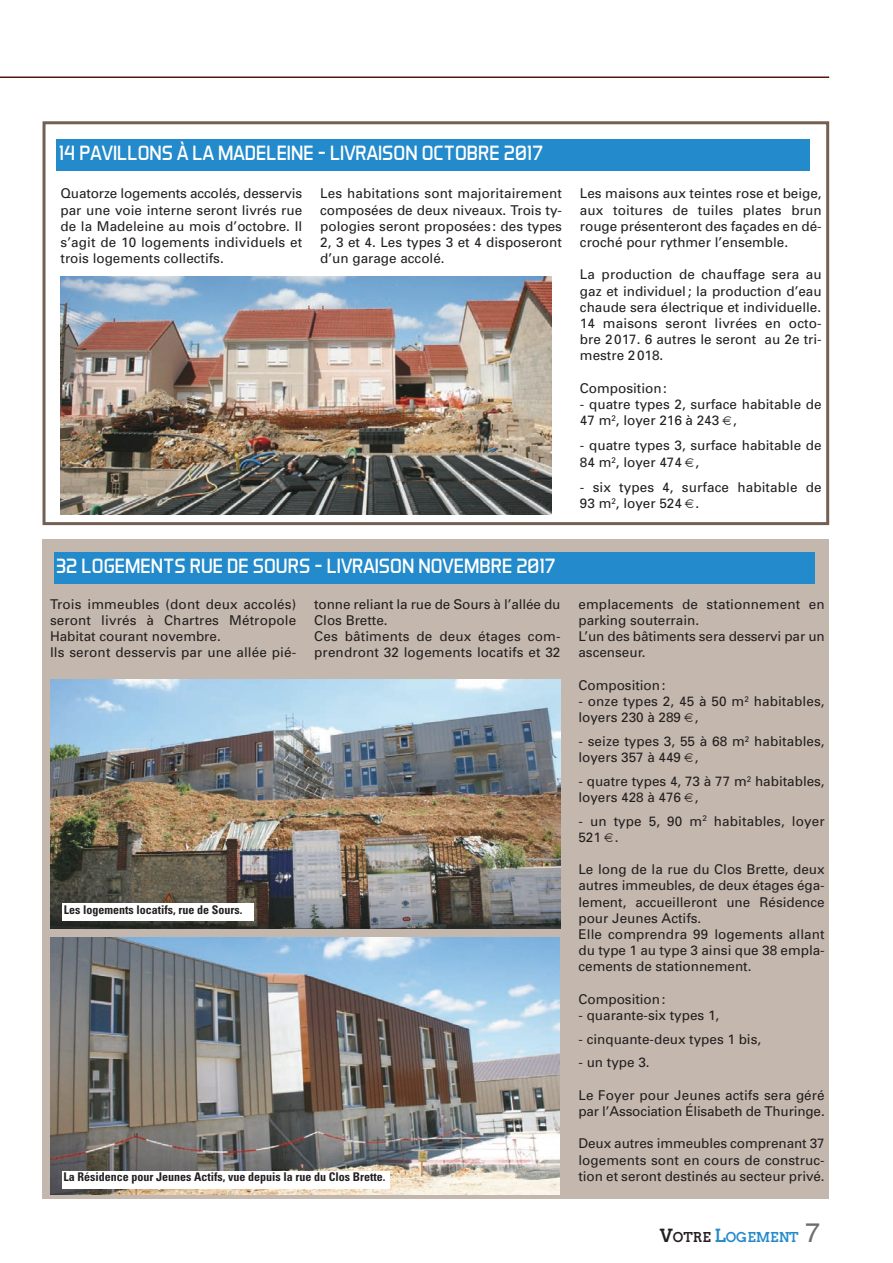
<style>
.page{position:relative;width:893px;height:1263px;background:#fff}
.page>*{position:absolute;margin:0;border:0;box-sizing:border-box;transform-origin:0 0}
.t1{font:21px "Aero Matics";color:#fff}
.t2{font:13.5px/16.2px "Univers";color:#231f20}
.t3{font:700 13.5px "Twentytwelve Slab";color:#238acb}
.t4{font:700 condensed 12px "Univers";color:#231f20}
.s1{font-size:18px;color:#231f20}
.s2{color:#231f20}
.s3{font-size:18px}
.s4{font-family:"Helvetica";font-weight:400;font-size:27px;color:#6c6d70}
</style>
<div class="page">
<div style="left:43px;top:539px;width:786px;height:660px;background:#c4b8ae"></div>
<hr style="left:0;top:76px;width:829px;height:2px;background:#54170a">
<div style="left:43px;top:121px;width:786px;height:404px;border:3px solid #746053"></div>
<img style="left:61px;top:276px;width:491px;height:239px">
<img style="left:50px;top:679px;width:510px;height:249px">
<div style="left:56px;top:139px;width:754px;height:32px;background:#238acb"></div>
<div style="left:55px;top:552px;width:760px;height:32px;background:#238acb"></div>
<div style="left:62px;top:904px;width:191px;height:17px;background:#fff"></div>
<img style="left:51px;top:938px;width:508px;height:256px">
<div style="left:62px;top:1171px;width:328px;height:17px;background:#fff"></div>
<h1 class="t1" style="left:59px;top:146px;width:486px">14 PAVILLONS À LA MADELEINE - LIVRAISON OCTOBRE 2017</h1>
<p class="t2" style="left:61px;top:187px;width:243px;text-align:justify">Quatorze logements accolés, desservis par une voie interne seront livrés rue de la Madeleine au mois d’octobre. Il s’agit de 10 logements individuels et trois logements collectifs.</p>
<p class="t2" style="left:320px;top:187px;width:243px;text-align:justify">Les habitations sont majoritairement composées de deux niveaux. Trois ty&shy;pologies seront proposées: des types 2, 3 et 4. Les types 3 et 4 disposeront d’un garage accolé.</p>
<p class="t2" style="left:580px;top:187px;width:243px;text-align:justify">Les maisons aux teintes rose et beige, aux toitures de tuiles plates brun rouge présenteront des façades en dé&shy;croché pour rythmer l’ensemble.</p>
<p class="t2" style="left:580px;top:268px;width:243px;text-align:justify">La production de chauffage sera au gaz et individuel; la production d’eau chaude sera électrique et individuelle.<br>14 maisons seront livrées en octo&shy;bre 2017. 6 autres le seront au 2e tri&shy;mestre 2018.</p>
<p class="t2" style="left:580px;top:381px;width:89px">Composition:</p>
<p class="t2" style="left:580px;top:397px;width:243px">- quatre types 2, surface habitable de<br>47 m<sup>2</sup>, loyer 216 à 243 ,</p>
<p class="t2" style="left:580px;top:439px;width:243px">- quatre types 3, surface habitable de<br>84 m<sup>2</sup>, loyer 474 ,</p>
<p class="t2" style="left:580px;top:480px;width:243px">- six types 4, surface habitable de<br>93 m<sup>2</sup>, loyer 524 .</p>
<h1 class="t1" style="left:56px;top:559px;width:501px">32 LOGEMENTS RUE DE SOURS - LIVRAISON NOVEMBRE 2017</h1>
<p class="t2" style="left:50px;top:597px;width:248px">Trois immeubles (dont deux accolés) seront livrés à Chartres Métropole Habitat courant novembre.<br>Ils seront desservis par une allée pié-</p>
<p class="t2" style="left:314px;top:597px;width:248px">tonne reliant la rue de Sours à l’allée du<br>Clos Brette.<br>Ces bâtiments de deux étages com&shy;prendront 32 logements locatifs et 32</p>
<p class="t2" style="left:578px;top:597px;width:248px">emplacements de stationnement en parking souterrain.<br>L’un des bâtiments sera desservi par un ascenseur.</p>
<p class="t2" style="left:578px;top:678px;width:89px">Composition:</p>
<p class="t2" style="left:578px;top:694px;width:248px">- onze types 2, 45 à 50 m<sup>2</sup> habitables, loyers 230 à 289 ,</p>
<p class="t2" style="left:578px;top:734px;width:248px">- seize types 3, 55 à 68 m<sup>2</sup> habitables, loyers 357 à 449 ,</p>
<p class="t2" style="left:578px;top:774px;width:248px">- quatre types 4, 73 à 77 m<sup>2</sup> habitables, loyers 428 à 476 ,</p>
<p class="t2" style="left:578px;top:814px;width:248px">- un type 5, 90 m<sup>2</sup> habitables, loyer<br>521 .</p>
<p class="t2" style="left:578px;top:862px;width:248px">Le long de la rue du Clos Brette, deux autres immeubles, de deux étages éga&shy;lement, accueilleront une Résidence pour Jeunes Actifs.<br>Elle comprendra 99 logements allant du type 1 au type 3 ainsi que 38 empla&shy;cements de stationnement.</p>
<p class="t2" style="left:578px;top:992px;width:89px">Composition:</p>
<p class="t2" style="left:578px;top:1008px;width:142px">- quarante-six types 1,</p>
<p class="t2" style="left:578px;top:1032px;width:184px">- cinquante-deux types 1 bis,</p>
<p class="t2" style="left:578px;top:1056px;width:73px">- un type 3.</p>
<p class="t2" style="left:578px;top:1088px;width:248px">Le Foyer pour Jeunes actifs sera géré par l’Association Élisabeth de Thuringe.</p>
<p class="t2" style="left:578px;top:1137px;width:248px;text-align:justify">Deux autres immeubles comprenant 37 logements sont en cours de construc&shy;tion et seront destinés au secteur privé.</p>
<p class="t4" style="left:64px;top:905px;width:180px">Les logements locatifs, rue de Sours.</p>
<p class="t4" style="left:64px;top:1172px;width:323px">La Résidence pour Jeunes Actifs, vue depuis la rue du Clos Brette.</p>
<p class="t3" style="left:660px;top:1229px;width:162px"><span class="s1">V</span><span class="s2">OTRE</span> <span class="s3">L</span>OGEMENT <span class="s4">7</span></p>
</div>
